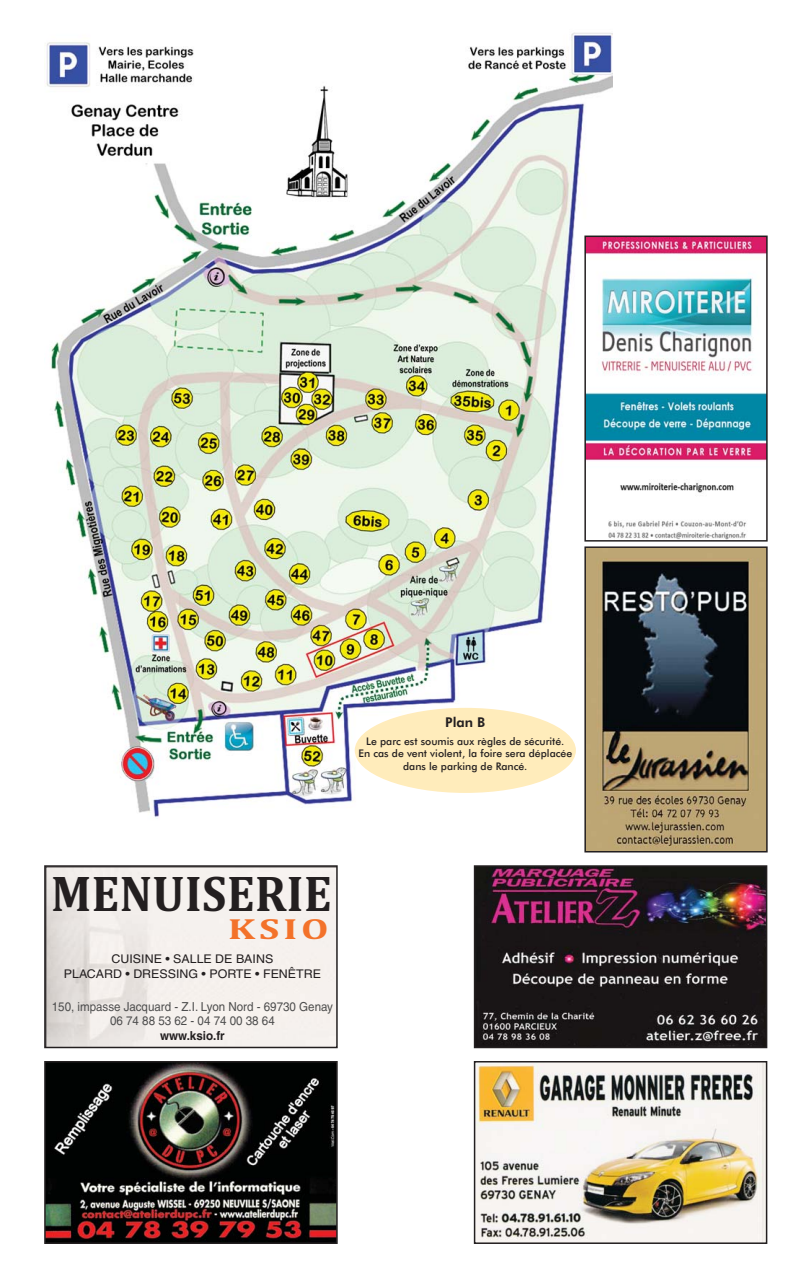
<style>
.page{position:relative;width:809px;height:1269px;background:#fff}
.page>*{position:absolute;margin:0;border:0;box-sizing:border-box;transform-origin:0 0}
.t1{font:700 51px "Cambria";letter-spacing:.01em;color:#231f20;scale:.93 1}
.t2{font:700 29.55px "Cambria";color:#f3722a;scale:1.34 1}
.t3{font:800 13.5px "Futura BT";color:#231f20}
.t4{font:12.45px/14.9px "Helvetica";color:#4d4d4d;text-align:center;scale:.94 1}
.t5{font:700 12.45px "Helvetica";color:#231f20;scale:.94 1}
.t6{font:12px/14.9px "Helvetica";color:#231f20;text-align:center;scale:1.04 1}
.t7{font:500 10.5px/12.6px "Futura BT";color:#231f20;text-align:center}
</style>
<div class="page">
<img style="left:44px;top:32px;width:568px;height:786px">
<img style="left:587px;top:549px;width:177px;height:300px">
<div style="left:584px;top:546px;width:183px;height:306px;border:2px solid #231f20"></div>
<div style="left:355px;top:707px;width:221px;height:85px;background:#ffecbb;border-radius:50%"></div>
<img style="left:587px;top:238px;width:177px;height:300px">
<div style="left:584px;top:235px;width:183px;height:306px;border:2px solid #231f20"></div>
<img style="left:47px;top:1063px;width:288px;height:177px">
<div style="left:44px;top:1060px;width:294px;height:183px;border:2px solid #231f20"></div>
<svg style="left:47px;top:868px;width:288px;height:176px;background:#f0ece8"></svg>
<div style="left:44px;top:865px;width:294px;height:182px;border:2px solid #231f20"></div>
<img style="left:477px;top:868px;width:287px;height:176px">
<div style="left:474px;top:865px;width:293px;height:182px;border:2px solid #231f20"></div>
<img style="left:477px;top:1063px;width:287px;height:177px">
<div style="left:474px;top:1060px;width:293px;height:183px;border:2px solid #231f20"></div>
<p class="t3" style="left:445px;top:716px;width:42px">Plan B</p>
<p class="t7" style="left:358px;top:735px;width:215px">Le parc est soumis aux règles de sécurité.<br>En cas de vent violent, la foire sera déplacée dans le parking de Rancé.</p>
<h1 class="t1" style="left:51px;top:863px;width:303px">MENUISERIE</h1>
<h2 class="t2" style="left:228px;top:911px;width:76px">KSIO</h2>
<p class="t6" style="left:64px;top:952px;width:249px">CUISINE • SALLE DE BAINS<br>PLACARD • DRESSING • PORTE • FENÊTRE</p>
<p class="t4" style="left:52px;top:999px;width:301px">150, impasse Jacquard - Z.I. Lyon Nord - 69730 Genay<br>06 74 88 53 62 - 04 74 00 38 64</p>
<p class="t5" style="left:160px;top:1031px;width:70px">www.ksio.fr</p>
</div>
